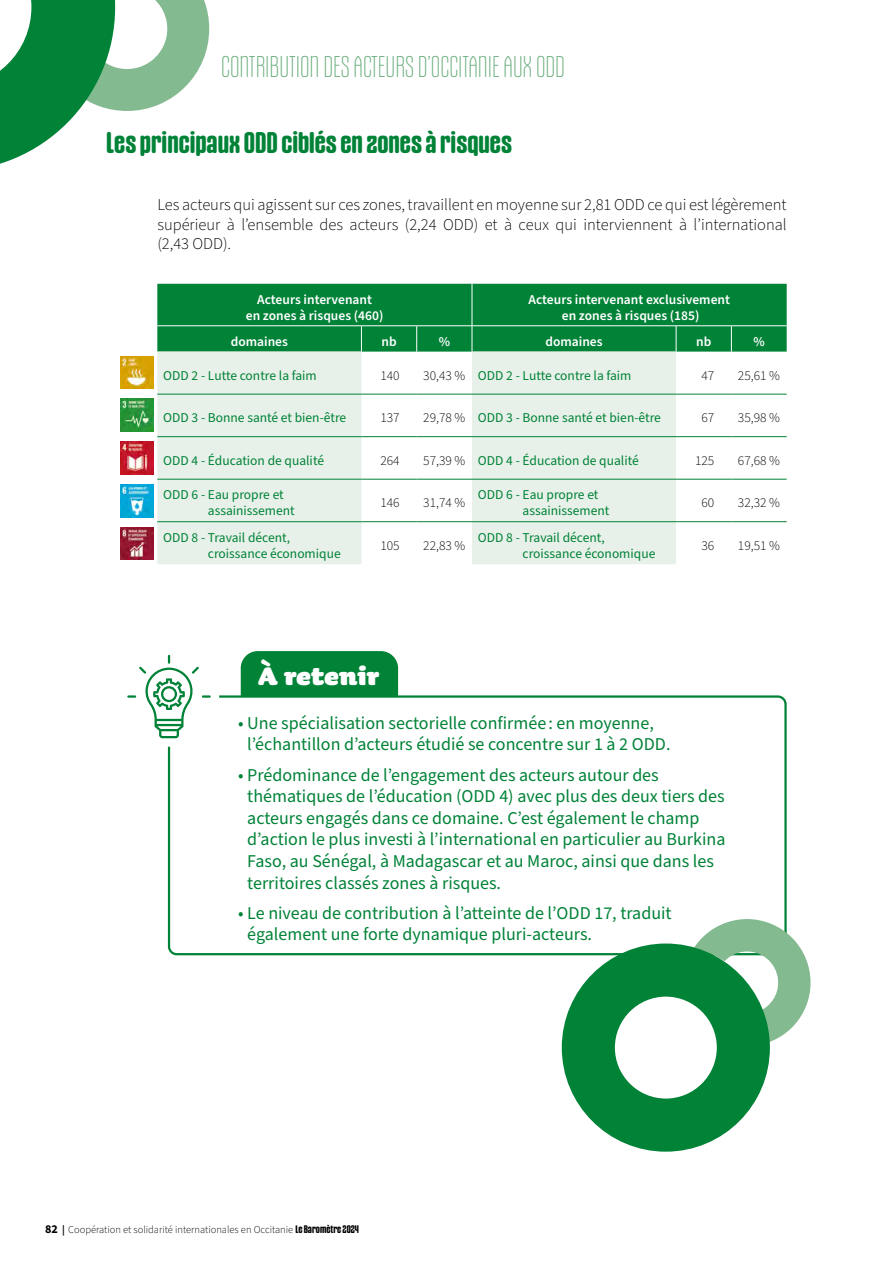
<style>
.page{position:relative;width:893px;height:1263px;background:#fff}
.page>*{position:absolute;margin:0;border:0;box-sizing:border-box;transform-origin:0 0}
.t1{font:900 30px "Sauna Pro";color:#fff}
.t2{font:300 28.5px "Gothiks Round Super";color:#67ac7a}
.t3{font:700 28.5px "Gothiks Round";color:#008237}
.t4{font:18px/21.6px "Source Sans Pro";color:#008237}
.t5{font:300 16.5px/19.8px "Source Sans Pro";color:#000;text-align:justify}
.t6{font:13.5px/16.2px "Source Sans Pro";color:#008237}
.t7{font:600 13.5px/16.2px "Source Sans Pro";color:#fff;text-align:center}
.t8{font:300 13.5px "Source Sans Pro";color:#000}
.t9{font:300 10.5px "Source Sans Pro";color:#000}
.s1{font-weight:300;color:#000}
.s2{font-weight:700;font-size:12px}
.s3{font-weight:700;font-style:italic}
.s4{font-family:"Gothiks Round";font-weight:700}
</style>
<div class="page">
<svg style="left:0;top:0;width:209px;height:164px"></svg>
<svg style="left:157px;top:352px;width:519px;height:212px;fill:#e8f1e9"></svg>
<div style="left:157px;top:284px;width:630px;height:68px;background:#008237"></div>
<hr style="left:157px;top:394px;width:204px;height:1px;background:#008237">
<hr style="left:361px;top:394px;width:56px;height:1px;background:#008237">
<hr style="left:417px;top:394px;width:55px;height:1px;background:#008237">
<hr style="left:472px;top:394px;width:204px;height:1px;background:#008237">
<hr style="left:676px;top:394px;width:55px;height:1px;background:#008237">
<hr style="left:731px;top:394px;width:56px;height:1px;background:#008237">
<hr style="left:157px;top:436px;width:204px;height:1px;background:#008237">
<hr style="left:361px;top:436px;width:56px;height:1px;background:#008237">
<hr style="left:417px;top:436px;width:55px;height:1px;background:#008237">
<hr style="left:472px;top:436px;width:204px;height:1px;background:#008237">
<hr style="left:676px;top:436px;width:55px;height:1px;background:#008237">
<hr style="left:731px;top:436px;width:56px;height:1px;background:#008237">
<hr style="left:157px;top:479px;width:204px;height:1px;background:#008237">
<hr style="left:361px;top:479px;width:56px;height:1px;background:#008237">
<hr style="left:417px;top:479px;width:55px;height:1px;background:#008237">
<hr style="left:472px;top:479px;width:204px;height:1px;background:#008237">
<hr style="left:676px;top:479px;width:55px;height:1px;background:#008237">
<hr style="left:731px;top:479px;width:56px;height:1px;background:#008237">
<hr style="left:157px;top:521px;width:204px;height:1px;background:#008237">
<hr style="left:361px;top:521px;width:56px;height:1px;background:#008237">
<hr style="left:417px;top:521px;width:55px;height:1px;background:#008237">
<hr style="left:472px;top:521px;width:204px;height:1px;background:#008237">
<hr style="left:676px;top:521px;width:55px;height:1px;background:#008237">
<hr style="left:731px;top:521px;width:56px;height:1px;background:#008237">
<svg style="left:167px;top:694px;width:620px;height:262px"></svg>
<div style="left:119px;top:646px;width:100px;height:101px;background:#fff;border-radius:50%"></div>
<svg style="left:127px;top:655px;width:84px;height:83px"></svg>
<div style="left:241px;top:651px;width:157px;height:45px;background:#008237"></div>
<svg style="left:692px;top:913px;width:119px;height:129px"></svg>
<div style="left:562px;top:943px;width:208px;height:209px;border:53px solid #008237;border-radius:50%"></div>
<img style="left:120px;top:356px;width:33px;height:33px">
<img style="left:120px;top:399px;width:33px;height:33px">
<img style="left:120px;top:442px;width:33px;height:32px">
<img style="left:120px;top:484px;width:33px;height:33px">
<img style="left:120px;top:527px;width:33px;height:33px">
<h2 class="t2" style="left:221px;top:51px;width:345px">CONTRIBUTION DES ACTEURS D’OCCITANIE AUX ODD</h2>
<h2 class="t3" style="left:106px;top:125px;width:407px">Les principaux ODD ciblés en zones à risques</h2>
<p class="t5" style="left:157px;top:195px;width:631px">Les acteurs qui agissent sur ces zones, travaillent en moyenne sur 2,81 ODD ce qui est légèrement supérieur à l’ensemble des acteurs (2,24 ODD) et à ceux qui interviennent à l’international (2,43 ODD).</p>
<p class="t7" style="left:246px;top:291px;width:139px">Acteurs intervenant<br>en zones à risques (460)</p>
<p class="t7" style="left:529px;top:291px;width:203px">Acteurs intervenant exclusivement en zones à risques (185)</p>
<p class="t7" style="left:231px;top:333px;width:59px">domaines</p>
<p class="t7" style="left:381px;top:333px;width:17px">nb</p>
<p class="t7" style="left:439px;top:333px;width:13px">%</p>
<p class="t7" style="left:545px;top:333px;width:59px">domaines</p>
<p class="t7" style="left:696px;top:333px;width:17px">nb</p>
<p class="t7" style="left:753px;top:333px;width:13px">%</p>
<p class="t6" style="left:163px;top:368px;width:155px">ODD 2 - Lutte contre la faim</p>
<p class="t8" style="left:380px;top:366px;width:21px">140</p>
<p class="t6" style="left:423px;top:368px;width:210px"><span class="s1">30,43 %</span> ODD 2 - Lutte contre la faim</p>
<p class="t8" style="left:701px;top:366px;width:14px">47</p>
<p class="t8" style="left:738px;top:366px;width:44px">25,61 %</p>
<p class="t6" style="left:163px;top:410px;width:184px">ODD 3 - Bonne santé et bien-être</p>
<p class="t8" style="left:380px;top:409px;width:21px">137</p>
<p class="t6" style="left:423px;top:410px;width:239px"><span class="s1">29,78 %</span> ODD 3 - Bonne santé et bien-être</p>
<p class="t8" style="left:701px;top:409px;width:14px">67</p>
<p class="t8" style="left:738px;top:409px;width:44px">35,98 %</p>
<p class="t6" style="left:163px;top:453px;width:162px">ODD 4 - Éducation de qualité</p>
<p class="t8" style="left:380px;top:451px;width:21px">264</p>
<p class="t6" style="left:423px;top:453px;width:217px"><span class="s1">57,39 %</span> ODD 4 - Éducation de qualité</p>
<p class="t8" style="left:695px;top:451px;width:21px">125</p>
<p class="t8" style="left:738px;top:451px;width:44px">67,68 %</p>
<p class="t6" style="left:208px;top:487px;width:88px;text-indent:-45px">ODD 6 - Eau propre et assainissement</p>
<p class="t8" style="left:380px;top:494px;width:21px">146</p>
<p class="t8" style="left:423px;top:494px;width:44px">31,74 %</p>
<p class="t6" style="left:523px;top:487px;width:88px;text-indent:-45px">ODD 6 - Eau propre et assainissement</p>
<p class="t8" style="left:701px;top:494px;width:14px">60</p>
<p class="t8" style="left:738px;top:494px;width:44px">32,32 %</p>
<p class="t6" style="left:208px;top:530px;width:134px;text-indent:-45px">ODD 8 - Travail décent, croissance économique</p>
<p class="t8" style="left:380px;top:536px;width:21px">105</p>
<p class="t8" style="left:423px;top:536px;width:44px">22,83 %</p>
<p class="t6" style="left:523px;top:530px;width:134px;text-indent:-45px">ODD 8 - Travail décent, croissance économique</p>
<p class="t8" style="left:701px;top:536px;width:14px">36</p>
<p class="t8" style="left:738px;top:536px;width:44px">19,51 %</p>
<h1 class="t1" style="left:258px;top:657px;width:123px">À retenir</h1>
<p class="t4" style="left:247px;top:713px;width:425px;text-indent:-9px">• Une spécialisation sectorielle confirmée : en moyenne, l’échantillon d’acteurs étudié se concentre sur 1 à 2 ODD.</p>
<p class="t4" style="left:247px;top:764px;width:480px;text-indent:-9px">• Prédominance de l’engagement des acteurs autour des thématiques de l’éducation (ODD 4) avec plus des deux tiers des acteurs engagés dans ce domaine. C’est également le champ d’action le plus investi à l’international en particulier au Burkina Faso, au Sénégal, à Madagascar et au Maroc, ainsi que dans les territoires classés zones à risques.</p>
<p class="t4" style="left:247px;top:902px;width:426px;text-indent:-9px">• Le niveau de contribution à l’atteinte de l’ODD 17, traduit également une forte dynamique pluri-acteurs.</p>
<p class="t9" style="left:45px;top:1223px;width:315px"><span class="s2">82</span> <span class="s3">|</span> Coopération et solidarité internationales en Occitanie <span class="s4">Le Baromètre 2024</span></p>
</div>
